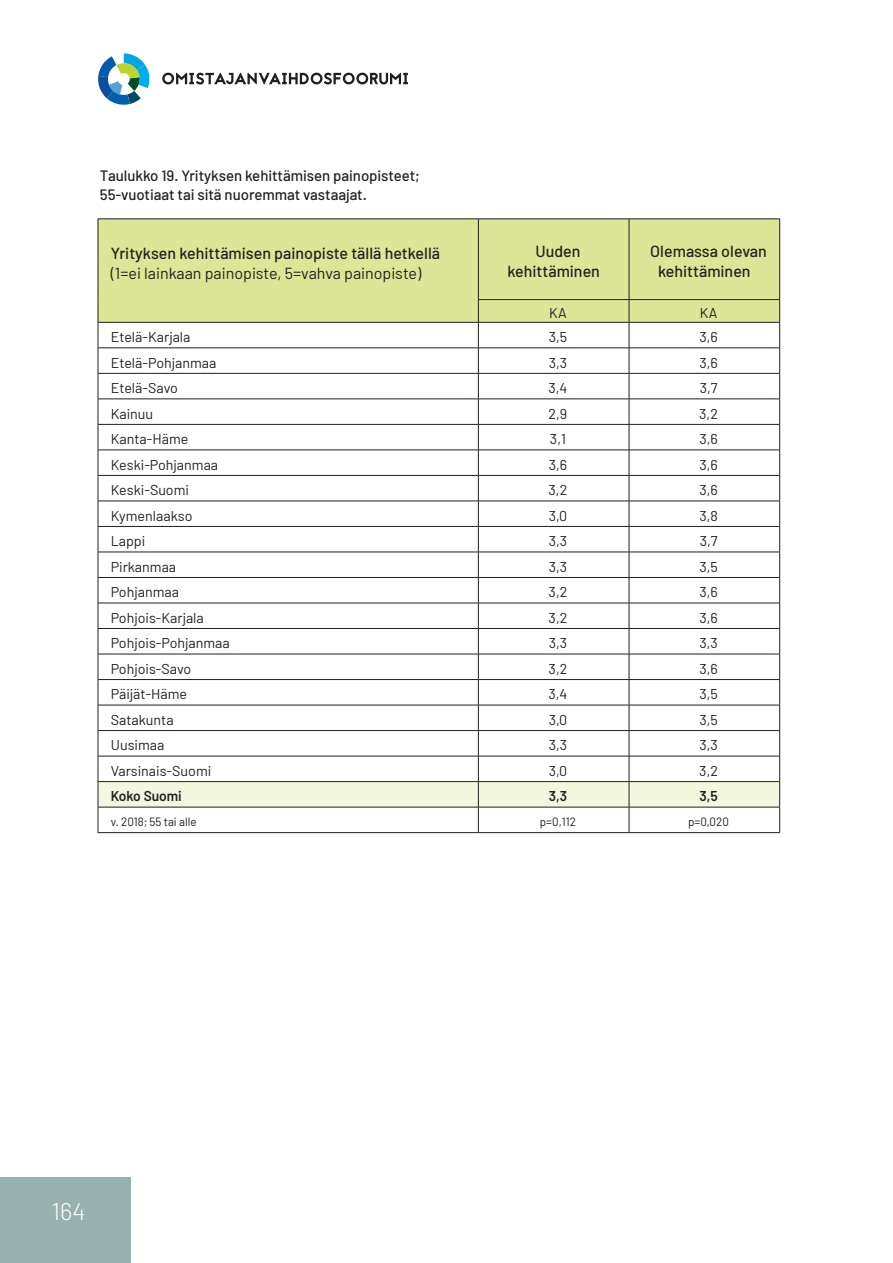
<style>
.page{position:relative;width:893px;height:1263px;background:#fff}
.page>*{position:absolute;margin:0;border:0;box-sizing:border-box;transform-origin:0 0}
.t1{font:300 24px "Barlow";color:#fff}
.t2{font:500 16.05px/19.5px "Barlow";color:#231f20;text-align:center}
.t3{font:16.05px "Barlow";color:#231f20}
.t4{font:500 15px/18.8px "Barlow";letter-spacing:-.005em;color:#231f20}
.t5{font:14.25px "Barlow";color:#231f20}
.t6{font:600 14.25px "Barlow";color:#231f20}
.t7{font:12px "Barlow";color:#231f20}
</style>
<div class="page">
<div style="left:0;top:1177px;width:131px;height:86px;background:#97b2ae"></div>
<svg style="left:162px;top:73px;width:246px;height:11px"></svg>
<svg style="left:98px;top:53px;width:52px;height:52px"></svg>
<div style="left:99px;top:220px;width:680px;height:80px;background:#dde697"></div>
<hr style="left:98px;top:219px;width:380px;height:1px;background:#231f20">
<hr style="left:98px;top:219px;width:1px;height:81px;background:#231f20">
<hr style="left:478px;top:219px;width:151px;height:1px;background:#231f20">
<hr style="left:478px;top:219px;width:1px;height:80px;background:#231f20">
<hr style="left:629px;top:219px;width:151px;height:1px;background:#231f20">
<hr style="left:629px;top:219px;width:1px;height:80px;background:#231f20">
<hr style="left:779px;top:219px;width:1px;height:80px;background:#231f20">
<hr style="left:478px;top:299px;width:151px;height:1px;background:#231f20">
<hr style="left:629px;top:299px;width:151px;height:1px;background:#231f20">
<svg style="left:98px;top:300px;width:682px;height:532px"></svg>
<hr style="left:98px;top:832px;width:380px;height:1px;background:#231f20">
<hr style="left:478px;top:832px;width:151px;height:1px;background:#231f20">
<hr style="left:629px;top:832px;width:151px;height:1px;background:#231f20">
<p class="t4" style="left:100px;top:166px;width:321px">Taulukko 19. Yrityksen kehittämisen painopisteet;<br>55-vuotiaat tai sitä nuoremmat vastaajat.</p>
<p class="t2" style="left:111px;top:243px;width:331px">Yrityksen kehittämisen painopiste tällä hetkellä</p>
<p class="t3" style="left:111px;top:263px;width:312px">(1=ei lainkaan painopiste, 5=vahva painopiste)</p>
<p class="t2" style="left:507px;top:242px;width:94px">Uuden kehittäminen</p>
<p class="t2" style="left:650px;top:242px;width:118px">Olemassa olevan kehittäminen</p>
<p class="t5" style="left:549px;top:304px;width:19px">KA</p>
<p class="t5" style="left:700px;top:304px;width:19px">KA</p>
<p class="t5" style="left:111px;top:328px;width:81px">Etelä-Karjala</p>
<p class="t5" style="left:549px;top:328px;width:20px">3,5</p>
<p class="t5" style="left:699px;top:328px;width:20px">3,6</p>
<p class="t5" style="left:111px;top:354px;width:107px">Etelä-Pohjanmaa</p>
<p class="t5" style="left:549px;top:354px;width:20px">3,3</p>
<p class="t5" style="left:699px;top:354px;width:20px">3,6</p>
<p class="t5" style="left:111px;top:379px;width:69px">Etelä-Savo</p>
<p class="t5" style="left:548px;top:379px;width:20px">3,4</p>
<p class="t5" style="left:700px;top:379px;width:19px">3,7</p>
<p class="t5" style="left:111px;top:405px;width:44px">Kainuu</p>
<p class="t5" style="left:549px;top:405px;width:20px">2,9</p>
<p class="t5" style="left:699px;top:405px;width:20px">3,2</p>
<p class="t5" style="left:111px;top:430px;width:79px">Kanta-Häme</p>
<p class="t5" style="left:550px;top:430px;width:18px">3,1</p>
<p class="t5" style="left:699px;top:430px;width:20px">3,6</p>
<p class="t5" style="left:111px;top:456px;width:109px">Keski-Pohjanmaa</p>
<p class="t5" style="left:549px;top:456px;width:20px">3,6</p>
<p class="t5" style="left:699px;top:456px;width:20px">3,6</p>
<p class="t5" style="left:111px;top:481px;width:80px">Keski-Suomi</p>
<p class="t5" style="left:549px;top:481px;width:20px">3,2</p>
<p class="t5" style="left:699px;top:481px;width:20px">3,6</p>
<p class="t5" style="left:111px;top:507px;width:83px">Kymenlaakso</p>
<p class="t5" style="left:549px;top:507px;width:20px">3,0</p>
<p class="t5" style="left:699px;top:507px;width:20px">3,8</p>
<p class="t5" style="left:111px;top:532px;width:36px">Lappi</p>
<p class="t5" style="left:549px;top:532px;width:20px">3,3</p>
<p class="t5" style="left:700px;top:532px;width:19px">3,7</p>
<p class="t5" style="left:111px;top:558px;width:67px">Pirkanmaa</p>
<p class="t5" style="left:549px;top:558px;width:20px">3,3</p>
<p class="t5" style="left:699px;top:558px;width:20px">3,5</p>
<p class="t5" style="left:111px;top:583px;width:70px">Pohjanmaa</p>
<p class="t5" style="left:549px;top:583px;width:20px">3,2</p>
<p class="t5" style="left:699px;top:583px;width:20px">3,6</p>
<p class="t5" style="left:111px;top:609px;width:95px">Pohjois-Karjala</p>
<p class="t5" style="left:549px;top:609px;width:20px">3,2</p>
<p class="t5" style="left:699px;top:609px;width:20px">3,6</p>
<p class="t5" style="left:111px;top:634px;width:120px">Pohjois-Pohjanmaa</p>
<p class="t5" style="left:549px;top:634px;width:20px">3,3</p>
<p class="t5" style="left:699px;top:634px;width:20px">3,3</p>
<p class="t5" style="left:111px;top:660px;width:82px">Pohjois-Savo</p>
<p class="t5" style="left:549px;top:660px;width:20px">3,2</p>
<p class="t5" style="left:699px;top:660px;width:20px">3,6</p>
<p class="t5" style="left:111px;top:685px;width:78px">Päijät-Häme</p>
<p class="t5" style="left:548px;top:685px;width:20px">3,4</p>
<p class="t5" style="left:699px;top:685px;width:20px">3,5</p>
<p class="t5" style="left:111px;top:711px;width:64px">Satakunta</p>
<p class="t5" style="left:549px;top:711px;width:20px">3,0</p>
<p class="t5" style="left:699px;top:711px;width:20px">3,5</p>
<p class="t5" style="left:111px;top:736px;width:55px">Uusimaa</p>
<p class="t5" style="left:549px;top:736px;width:20px">3,3</p>
<p class="t5" style="left:699px;top:736px;width:20px">3,3</p>
<p class="t5" style="left:111px;top:762px;width:102px">Varsinais-Suomi</p>
<p class="t5" style="left:549px;top:762px;width:20px">3,0</p>
<p class="t5" style="left:699px;top:762px;width:20px">3,2</p>
<p class="t6" style="left:111px;top:787px;width:73px">Koko Suomi</p>
<p class="t6" style="left:549px;top:787px;width:20px">3,3</p>
<p class="t6" style="left:699px;top:787px;width:20px">3,5</p>
<p class="t7" style="left:111px;top:814px;width:87px">v. 2018; 55 tai alle</p>
<p class="t7" style="left:540px;top:814px;width:37px">p=0,112</p>
<p class="t7" style="left:688px;top:814px;width:42px">p=0,020</p>
<h1 class="t1" style="left:52px;top:1197px;width:35px">164</h1>
</div>
